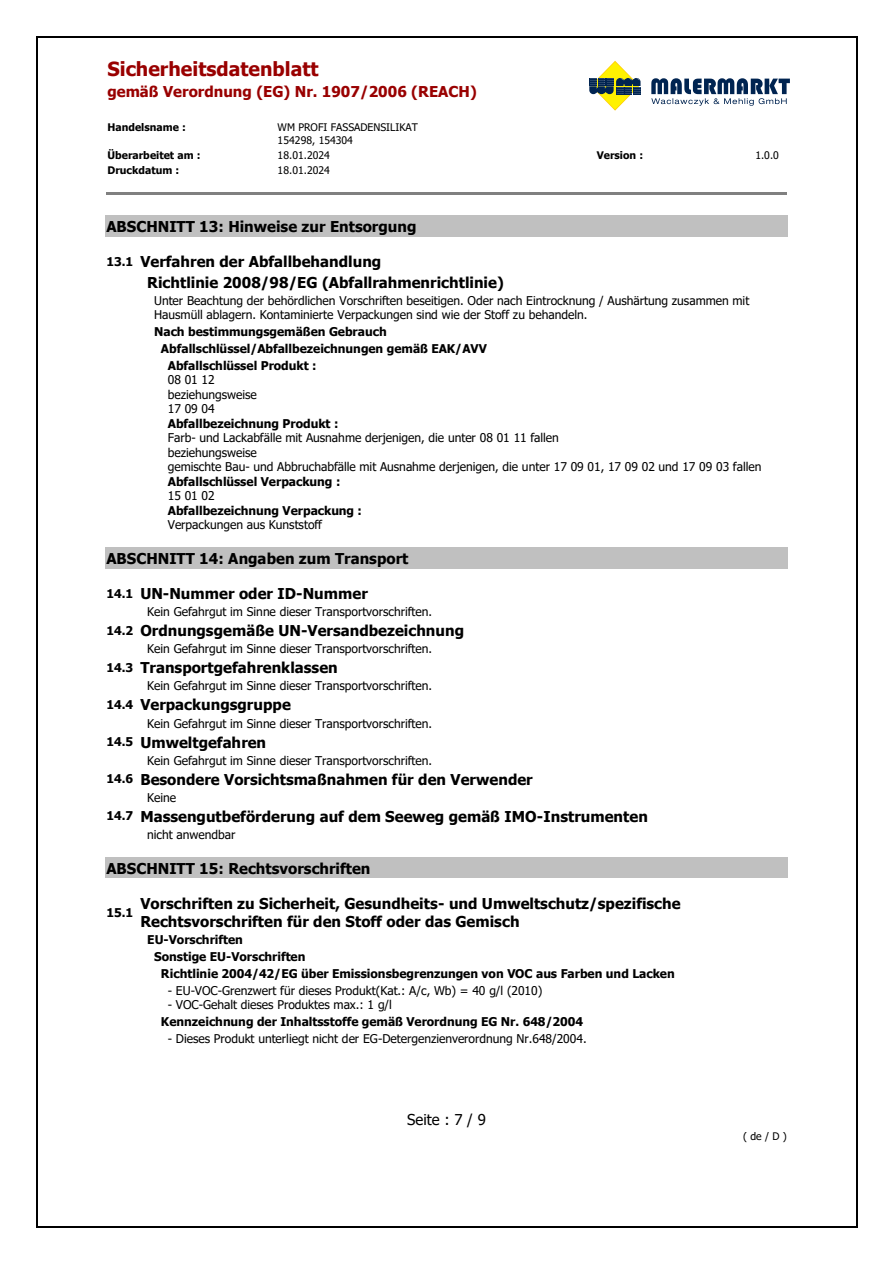
<style>
.page{position:relative;width:893px;height:1263px;background:#fff}
.page>*{position:absolute;margin:0;border:0;box-sizing:border-box;transform-origin:0 0}
.t1{font:700 19.5px "Tahoma";color:#900}
.t2{font:700 15px/20.4px "Tahoma";color:#000}
.t3{font:700 15px "Tahoma";color:#900}
.t4{font:15px "Tahoma";color:#000}
.t5{font:12px/14.4px "Tahoma";letter-spacing:-.005em;color:#000}
.t6{font:700 12px/16.8px "Tahoma";color:#000}
.t7{font:10.5px/12.8px "Tahoma";letter-spacing:.005em;color:#000}
.t8{font:700 10.5px "Tahoma";color:#000}
.s1{font-size:12px}
.s2{font-weight:700}
.s3{font-weight:400}
</style>
<div class="page">
<hr style="left:106px;top:192px;width:681px;height:3px;background:#808080">
<div style="left:106px;top:217px;width:681px;height:18px;background:#c0c0c0"></div>
<hr style="left:105px;top:235px;width:683px;height:1px;background:#c0c0c0">
<hr style="left:105px;top:216px;width:683px;height:1px;background:#c0c0c0">
<div style="left:106px;top:549px;width:681px;height:18px;background:#c0c0c0"></div>
<hr style="left:105px;top:567px;width:683px;height:1px;background:#c0c0c0">
<hr style="left:105px;top:548px;width:683px;height:1px;background:#c0c0c0">
<div style="left:106px;top:859px;width:681px;height:18px;background:#c0c0c0"></div>
<hr style="left:105px;top:877px;width:683px;height:1px;background:#c0c0c0">
<hr style="left:105px;top:857px;width:683px;height:2px;background:#c0c0c0">
<hr style="left:37px;top:36px;width:819px;height:1px;background:#000">
<hr style="left:36px;top:37px;width:1px;height:1189px;background:#000">
<hr style="left:856px;top:37px;width:1px;height:1189px;background:#000">
<hr style="left:37px;top:1226px;width:819px;height:1px;background:#000">
<svg style="left:589px;top:61px;width:51px;height:50px"></svg>
<svg style="left:651px;top:78px;width:139px;height:28px"></svg>
<p class="t1" style="left:107px;top:55px;width:213px">Sicherheitsdatenblatt</p>
<p class="t3" style="left:107px;top:81px;width:371px">gemäß Verordnung (EG) Nr. 1907/2006 (REACH)</p>
<p class="t8" style="left:107px;top:120px;width:80px">Handelsname :</p>
<p class="t7" style="left:278px;top:121px;width:142px">WM PROFI FASSADENSILIKAT<br>154298, 154304</p>
<p class="t8" style="left:107px;top:147px;width:95px">Überarbeitet am :</p>
<p class="t7" style="left:278px;top:149px;width:54px">18.01.2024</p>
<p class="t8" style="left:597px;top:147px;width:48px">Version :</p>
<p class="t7" style="left:755px;top:149px;width:25px">1.0.0</p>
<p class="t8" style="left:107px;top:162px;width:73px">Druckdatum :</p>
<p class="t7" style="left:278px;top:164px;width:54px">18.01.2024</p>
<p class="t2" style="left:106px;top:217px;width:312px">ABSCHNITT 13: Hinweise zur Entsorgung</p>
<p class="t2" style="left:147px;top:252px;width:358px;text-indent:-41px"><span class="s1">13.1</span> Verfahren der Abfallbehandlung<br>Richtlinie 2008/98/EG (Abfallrahmenrichtlinie)</p>
<p class="t5" style="left:154px;top:294px;width:597px">Unter Beachtung der behördlichen Vorschriften beseitigen. Oder nach Eintrocknung / Aushärtung zusammen mit<br>Hausmüll ablagern. Kontaminierte Verpackungen sind wie der Stoff zu behandeln.</p>
<p class="t6" style="left:154px;top:324px;width:234px">Nach bestimmungsgemäßen Gebrauch</p>
<p class="t6" style="left:161px;top:341px;width:327px">Abfallschlüssel/Abfallbezeichnungen gemäß EAK/AVV</p>
<p class="t6" style="left:168px;top:357px;width:150px">Abfallschlüssel Produkt :</p>
<p class="t5" style="left:168px;top:373px;width:595px">08 01 12<br>beziehungsweise<br>17 09 04<br><span class="s2">Abfallbezeichnung Produkt :<br></span>Farb- und Lackabfälle mit Ausnahme derjenigen, die unter 08 01 11 fallen<br>beziehungsweise<br>gemischte Bau- und Abbruchabfälle mit Ausnahme derjenigen, die unter 17 09 01, 17 09 02 und 17 09 03 fallen<br><span class="s2">Abfallschlüssel Verpackung :<br></span>15 01 02<br><span class="s2">Abfallbezeichnung Verpackung :<br></span>Verpackungen aus Kunststoff</p>
<p class="t2" style="left:106px;top:549px;width:303px">ABSCHNITT 14: Angaben zum Transport</p>
<p class="t2" style="left:106px;top:584px;width:263px"><span class="s1">14.1</span> UN-Nummer oder ID-Nummer</p>
<p class="t5" style="left:147px;top:605px;width:286px">Kein Gefahrgut im Sinne dieser Transportvorschriften.</p>
<p class="t2" style="left:106px;top:621px;width:359px"><span class="s1">14.2</span> Ordnungsgemäße UN-Versandbezeichnung</p>
<p class="t5" style="left:147px;top:642px;width:286px">Kein Gefahrgut im Sinne dieser Transportvorschriften.</p>
<p class="t2" style="left:106px;top:658px;width:233px"><span class="s1">14.3</span> Transportgefahrenklassen</p>
<p class="t5" style="left:147px;top:680px;width:286px">Kein Gefahrgut im Sinne dieser Transportvorschriften.</p>
<p class="t2" style="left:106px;top:695px;width:186px"><span class="s1">14.4</span> Verpackungsgruppe</p>
<p class="t5" style="left:147px;top:717px;width:286px">Kein Gefahrgut im Sinne dieser Transportvorschriften.</p>
<p class="t2" style="left:106px;top:732px;width:161px"><span class="s1">14.5</span> Umweltgefahren</p>
<p class="t5" style="left:147px;top:754px;width:286px">Kein Gefahrgut im Sinne dieser Transportvorschriften.</p>
<p class="t2" style="left:106px;top:770px;width:428px"><span class="s1">14.6</span> Besondere Vorsichtsmaßnahmen für den Verwender</p>
<p class="t5" style="left:147px;top:791px;width:31px">Keine</p>
<p class="t2" style="left:106px;top:807px;width:543px"><span class="s1">14.7</span> Massengutbeförderung auf dem Seeweg gemäß IMO-Instrumenten</p>
<p class="t5" style="left:147px;top:828px;width:90px">nicht anwendbar</p>
<p class="t2" style="left:106px;top:859px;width:266px">ABSCHNITT 15: Rechtsvorschriften</p>
<p class="t6" style="left:106px;top:904px;width:28px">15.1</p>
<p class="t2" style="left:140px;top:895px;width:542px;line-height:18.1px">Vorschriften zu Sicherheit, Gesundheits- und Umweltschutz/spezifische<br>Rechtsvorschriften für den Stoff oder das Gemisch</p>
<p class="t6" style="left:147px;top:932px;width:97px">EU-Vorschriften</p>
<p class="t6" style="left:154px;top:949px;width:153px">Sonstige EU-Vorschriften</p>
<p class="t6" style="left:161px;top:965px;width:515px">Richtlinie 2004/42/EG über Emissionsbegrenzungen von VOC aus Farben und Lacken</p>
<p class="t5" style="left:168px;top:984px;width:376px">- EU-VOC-Grenzwert für dieses Produkt(Kat.: A/c, Wb) = 40 g/l (2010)</p>
<p class="t6" style="left:161px;top:997px;width:424px;text-indent:7px"><span class="s3">- VOC-Gehalt dieses Produktes max.: 1 g/l<br></span>Kennzeichnung der Inhaltsstoffe gemäß Verordnung EG Nr. 648/2004</p>
<p class="t5" style="left:168px;top:1031px;width:420px">- Dieses Produkt unterliegt nicht der EG-Detergenzienverordnung Nr.648/2004.</p>
<p class="t4" style="left:407px;top:1109px;width:80px">Seite : 7 / 9</p>
<p class="t7" style="left:743px;top:1131px;width:45px">( de / D )</p>
</div>
